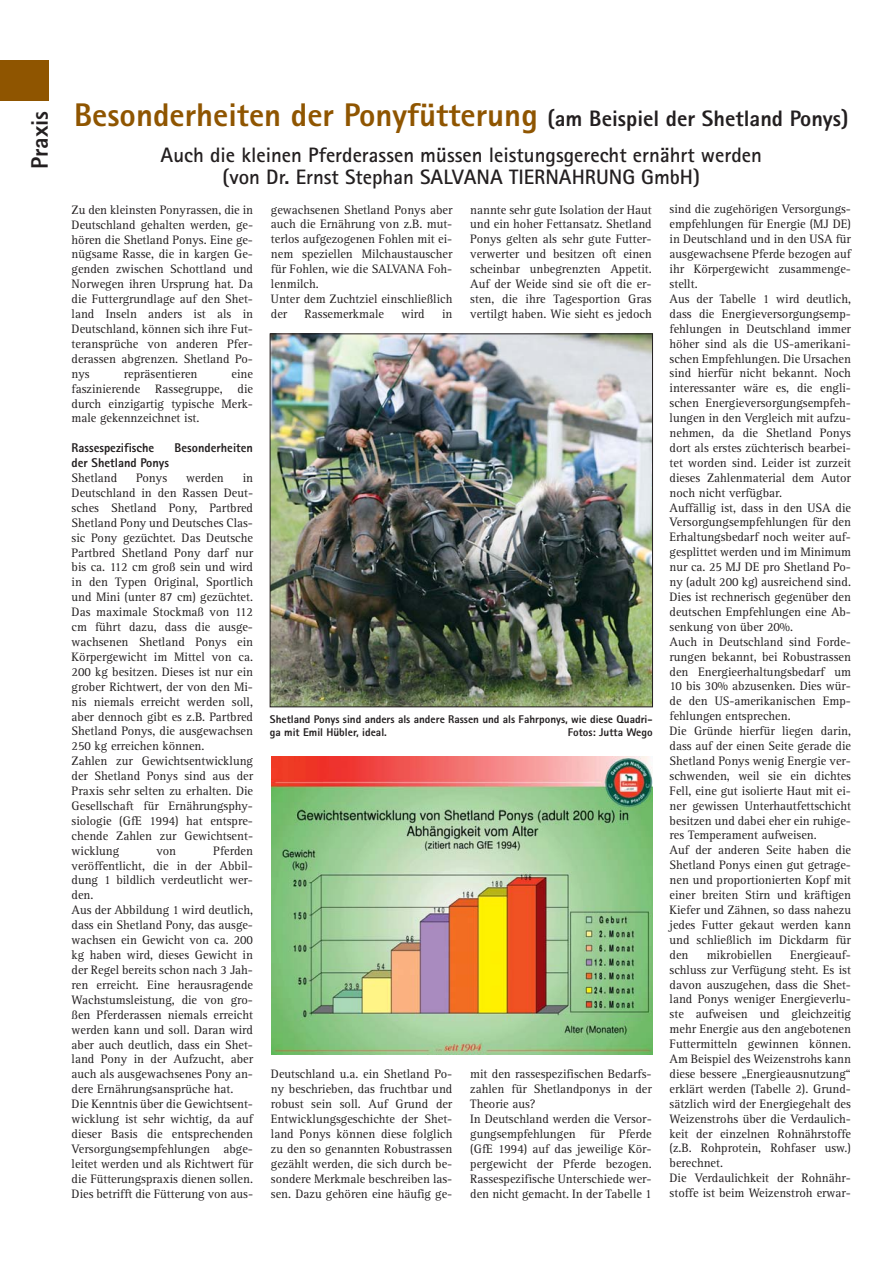
<style>
.page{position:relative;width:893px;height:1263px;background:#fff}
.page>*{position:absolute;margin:0;border:0;box-sizing:border-box;transform-origin:0 0}
.t1{font:800 32.85px "Rotis Sans Serif";color:#8f5500}
.t2{font:800 23.85px "Rotis Sans Serif";color:#231f20}
.t3{font:700 20.85px/22.4px "Rotis Sans Serif";color:#231f20;text-align:center}
.t4{font:12.6px/14.9px "Rotis Serif";color:#231f20}
.t5{font:800 12.6px "Rotis Sans Serif";color:#231f20}
.t6{font:800 11.25px/13.4px "Rotis Sans Serif";color:#231f20}
.s1{font-size:22.35px;color:#231f20}
</style>
<div class="page">
<div style="left:0;top:61px;width:49px;height:40px;background:#8f5500"></div>
<img style="left:272px;top:336px;width:378px;height:369px">
<div style="left:270px;top:334px;width:382px;height:373px;border:1px solid #231f20"></div>
<img style="left:271px;top:756px;width:381px;height:299px">
<h2 class="t2" style="left:31px;top:169px;width:60px;rotate:-90deg">Praxis</h2>
<h1 class="t1" style="left:74px;top:104px;width:776px">Besonderheiten der Ponyfütterung <span class="s1">(am Beispiel der Shetland Ponys)</span></h1>
<h3 class="t3" style="left:160px;top:146px;width:603px">Auch die kleinen Pferderassen müssen leistungsgerecht ernährt werden (von Dr. Ernst Stephan SALVANA TIERNAHRUNG GmbH)</h3>
<p class="t4" style="left:72px;top:203px;width:183px;text-align:justify">Zu den kleinsten Ponyrassen, die in Deutschland gehalten werden, ge&shy;hören die Shetland Ponys. Eine ge&shy;nügsame Rasse, die in kargen Ge&shy;genden zwischen Schottland und Norwegen ihren Ursprung hat. Da die Futtergrundlage auf den Shet&shy;land Inseln anders ist als in Deutschland, können sich ihre Fut&shy;teransprüche von anderen Pfer&shy;derassen abgrenzen. Shetland Po&shy;nys</p>
<p class="t4" style="left:72px;top:367px;width:183px;text-align:justify;text-indent:160px">eine faszinierende Rassegruppe, die durch einzigartig typische Merk&shy;male gekennzeichnet ist.</p>
<p class="t5" style="left:72px;top:444px;width:84px">Rassespezifische</p>
<p class="t5" style="left:174px;top:444px;width:80px">Besonderheiten</p>
<p class="t5" style="left:72px;top:458px;width:99px">der Shetland Ponys</p>
<p class="t4" style="left:72px;top:472px;width:47px">Shetland</p>
<p class="t4" style="left:136px;top:472px;width:33px">Ponys</p>
<p class="t4" style="left:186px;top:472px;width:39px">werden</p>
<p class="t4" style="left:124px;top:367px;width:75px">repräsentieren</p>
<p class="t4" style="left:72px;top:472px;width:183px;text-indent:171px">in<br>Deutschland in den Rassen Deut&shy;sches Shetland Pony, Partbred<br>Shetland Pony und Deutsches Clas&shy;sic Pony gezüchtet. Das Deutsche<br>Partbred Shetland Pony darf nur bis ca. 112 cm groß sein und wird in den Typen Original, Sportlich und Mini (unter 87 cm) gezüchtet.<br>Das maximale Stockmaß von 112 cm führt dazu, dass die ausge&shy;wachsenen Shetland Ponys ein<br>Körpergewicht im Mittel von ca.<br>200 kg besitzen. Dieses ist nur ein grober Richtwert, der von den Mi&shy;nis niemals erreicht werden soll, aber dennoch gibt es z.B. Partbred<br>Shetland Ponys, die ausgewachsen<br>250 kg erreichen können.<br>Zahlen zur Gewichtsentwicklung der Shetland Ponys sind aus der<br>Praxis sehr selten zu erhalten. Die<br>Gesellschaft für Ernährungsphy&shy;siologie (GfE 1994) hat entspre&shy;chende Zahlen zur Gewichtsent&shy;wicklung</p>
<p class="t4" style="left:72px;top:844px;width:183px;text-indent:141px">Pferden veröffentlicht, die in der Abbil&shy;dung 1 bildlich verdeutlicht wer&shy;den.<br>Aus der Abbildung 1 wird deutlich, dass ein Shetland Pony, das ausge&shy;wachsen ein Gewicht von ca. 200 kg haben wird, dieses Gewicht in der Regel bereits schon nach 3 Jah&shy;ren erreicht. Eine herausragende<br>Wachstumsleistung, die von gro&shy;ßen Pferderassen niemals erreicht werden kann und soll. Daran wird aber auch deutlich, dass ein Shet&shy;land Pony in der Aufzucht, aber auch als ausgewachsenes Pony an&shy;dere Ernährungsansprüche hat.<br>Die Kenntnis über die Gewichtsent&shy;wicklung ist sehr wichtig, da auf dieser Basis die entsprechenden<br>Versorgungsempfehlungen abge&shy;leitet werden und als Richtwert für die Fütterungspraxis dienen sollen.<br>Dies betrifft die Fütterung von aus-</p>
<p class="t4" style="left:156px;top:844px;width:21px">von</p>
<p class="t4" style="left:271px;top:203px;width:183px">gewachsenen Shetland Ponys aber auch die Ernährung von z.B. mut&shy;terlos aufgezogenen Fohlen mit ei&shy;nem speziellen Milchaustauscher für Fohlen, wie die SALVANA Foh&shy;lenmilch.<br>Unter dem Zuchtziel einschließlich der</p>
<p class="t4" style="left:304px;top:307px;width:81px">Rassemerkmale</p>
<p class="t4" style="left:401px;top:307px;width:25px">wird</p>
<p class="t4" style="left:442px;top:307px;width:12px">in</p>
<p class="t4" style="left:470px;top:203px;width:183px;text-align:justify">nannte sehr gute Isolation der Haut und ein hoher Fettansatz. Shetland Ponys gelten als sehr gute Futter&shy;verwerter und besitzen oft einen scheinbar unbegrenzten Appetit.<br>Auf der Weide sind sie oft die er&shy;sten, die ihre Tagesportion Gras vertilgt haben. Wie sieht es jedoch</p>
<p class="t6" style="left:270px;top:713px;width:384px">Shetland Ponys sind anders als andere Rassen und als Fahrponys, wie diese Quadri&shy;ga mit Emil Hübler, ideal.</p>
<p class="t6" style="left:567px;top:727px;width:86px">Fotos: Jutta Wego</p>
<p class="t4" style="left:271px;top:1068px;width:183px;text-align:justify">Deutschland u.a. ein Shetland Po&shy;ny beschrieben, das fruchtbar und robust sein soll. Auf Grund der Entwicklungsgeschichte der Shet&shy;land Ponys können diese folglich zu den so genannten Robustrassen gezählt werden, die sich durch be&shy;sondere Merkmale beschreiben las&shy;sen. Dazu gehören eine häufig ge-</p>
<p class="t4" style="left:470px;top:1068px;width:183px">mit den rassespezifischen Bedarfs&shy;zahlen für Shetlandponys in der<br>Theorie aus?<br>In Deutschland werden die Versor&shy;gungsempfehlungen für Pferde (GfE 1994) auf das jeweilige Kör&shy;pergewicht der Pferde bezogen.<br>Rassespezifische Unterschiede wer&shy;den nicht gemacht. In der Tabelle 1</p>
<p class="t4" style="left:669px;top:203px;width:183px">sind die zugehörigen Versorgungs&shy;empfehlungen für Energie (MJ DE) in Deutschland und in den USA für ausgewachsene Pferde bezogen auf ihr Körpergewicht zusammenge&shy;stellt.<br>Aus der Tabelle 1 wird deutlich, dass die Energieversorgungsemp&shy;fehlungen in Deutschland immer höher sind als die US-amerikani&shy;schen Empfehlungen. Die Ursachen sind hierfür nicht bekannt. Noch interessanter wäre es, die engli&shy;schen Energieversorgungsempfeh&shy;lungen in den Vergleich mit aufzu&shy;nehmen, da die Shetland Ponys dort als erstes züchterisch bearbei&shy;tet worden sind. Leider ist zurzeit dieses Zahlenmaterial dem Autor noch nicht verfügbar.<br>Auffällig ist, dass in den USA die<br>Versorgungsempfehlungen für den<br>Erhaltungsbedarf noch weiter auf&shy;gesplittet werden und im Minimum nur ca. 25 MJ DE pro Shetland Po&shy;ny (adult 200 kg) ausreichend sind.<br>Dies ist rechnerisch gegenüber den deutschen Empfehlungen eine Ab&shy;senkung von über 20%.<br>Auch in Deutschland sind Forde&shy;rungen bekannt, bei Robustrassen den Energieerhaltungsbedarf um<br>10 bis 30% abzusenken. Dies wür&shy;de den US-amerikanischen Emp&shy;fehlungen entsprechen.<br>Die Gründe hierfür liegen darin, dass auf der einen Seite gerade die<br>Shetland Ponys wenig Energie ver&shy;schwenden, weil sie ein dichtes<br>Fell, eine gut isolierte Haut mit ei&shy;ner gewissen Unterhautfettschicht besitzen und dabei eher ein ruhige&shy;res Temperament aufweisen.<br>Auf der anderen Seite haben die<br>Shetland Ponys einen gut getrage&shy;nen und proportionierten Kopf mit einer breiten Stirn und kräftigen<br>Kiefer und Zähnen, so dass nahezu jedes Futter gekaut werden kann und schließlich im Dickdarm für den</p>
<p class="t4" style="left:669px;top:948px;width:183px;text-indent:121px">Energieauf&shy;schluss zur Verfügung steht. Es ist davon auszugehen, dass die Shet&shy;land Ponys weniger Energieverlu&shy;ste aufweisen und gleichzeitig mehr Energie aus den angebotenen<br>Futtermitteln gewinnen können.<br>Am Beispiel des Weizenstrohs kann diese bessere „Energieausnutzung“ erklärt werden (Tabelle 2). Grund&shy;sätzlich wird der Energiegehalt des<br>Weizenstrohs über die Verdaulich&shy;keit der einzelnen Rohnährstoffe (z.B. Rohprotein, Rohfaser usw.) berechnet.<br>Die Verdaulichkeit der Rohnähr&shy;stoffe ist beim Weizenstroh erwar-</p>
<p class="t4" style="left:706px;top:948px;width:67px">mikrobiellen</p>
</div>
